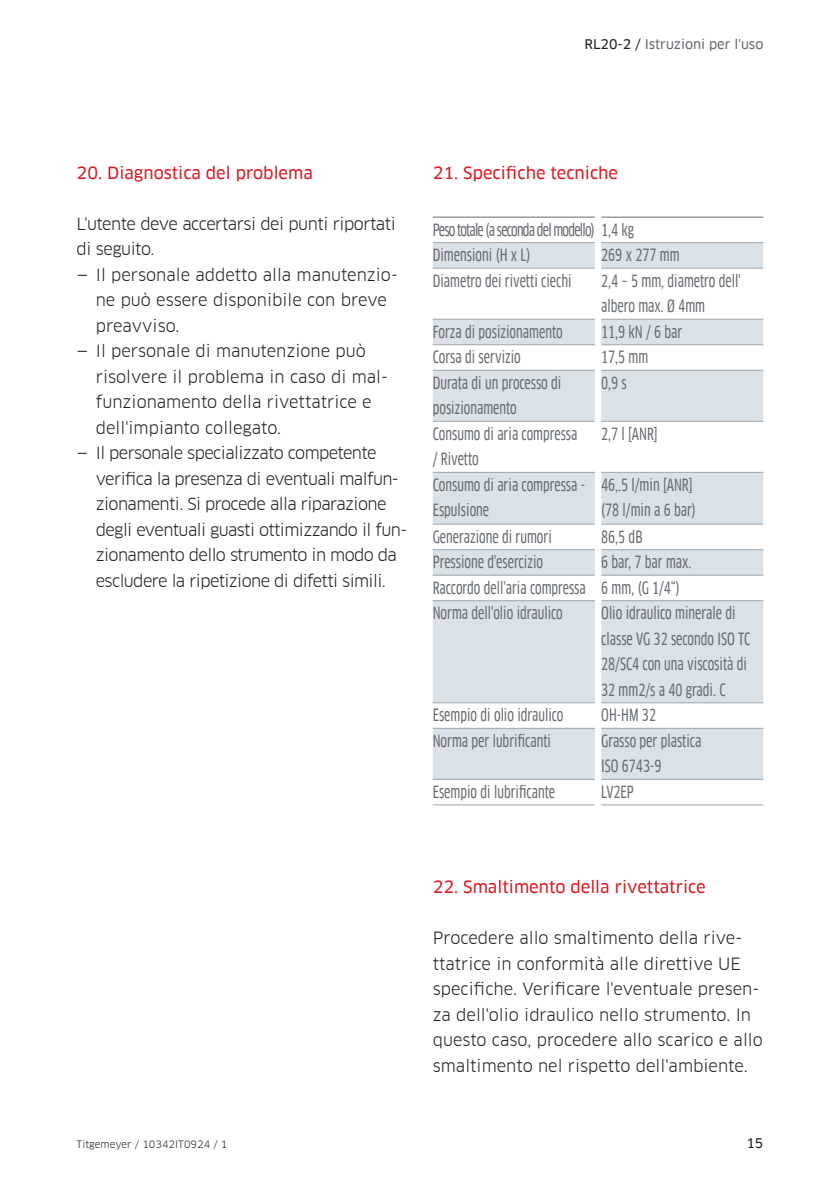
<style>
.page{position:relative;width:840px;height:1191px;background:#fff}
.page>*{position:absolute;margin:0;border:0;box-sizing:border-box;transform-origin:0 0}
.t1{font:16.4px/25.6px "Clan Offc Pro Cond News";color:#666b70}
.t2{font:16.4px/25.6px "Clan Offc Pro";letter-spacing:-.005em;color:#231f20}
.t3{font:16.4px/25.6px "Clan Offc Pro";letter-spacing:-.04em;color:#231f20}
.t4{font:16.4px "Clan Offc Pro News";color:#d81c23}
.t5{font:16.4px/25.6px "Clan Offc Pro Cond News";letter-spacing:-.045em;color:#666b70}
.t6{font:16.4px/25.6px "Clan Offc Pro";letter-spacing:-.03em;color:#231f20}
.t7{font:13px "Clan Offc Pro News";color:#666b70}
.t8{font:13px "Clan Offc Pro News";color:#231f20}
.t9{font:10px "Clan Offc Pro";color:#231f20}
.s1{color:#231f20}
</style>
<div class="page">
<svg style="left:432px;top:243px;width:331px;height:536px;fill:#dae2e7"></svg>
<hr style="left:432px;top:217px;width:162px;height:1px;background:#666b70">
<hr style="left:601px;top:217px;width:162px;height:1px;background:#666b70">
<hr style="left:432px;top:242px;width:162px;height:1px;background:#9da5ab">
<hr style="left:601px;top:242px;width:162px;height:1px;background:#9da5ab">
<hr style="left:432px;top:268px;width:162px;height:1px;background:#9da5ab">
<hr style="left:601px;top:268px;width:162px;height:1px;background:#9da5ab">
<hr style="left:432px;top:319px;width:162px;height:1px;background:#9da5ab">
<hr style="left:601px;top:319px;width:162px;height:1px;background:#9da5ab">
<hr style="left:432px;top:344px;width:162px;height:1px;background:#9da5ab">
<hr style="left:601px;top:344px;width:162px;height:1px;background:#9da5ab">
<hr style="left:432px;top:370px;width:162px;height:1px;background:#9da5ab">
<hr style="left:601px;top:370px;width:162px;height:1px;background:#9da5ab">
<hr style="left:432px;top:421px;width:162px;height:1px;background:#9da5ab">
<hr style="left:601px;top:421px;width:162px;height:1px;background:#9da5ab">
<hr style="left:432px;top:472px;width:162px;height:1px;background:#9da5ab">
<hr style="left:601px;top:472px;width:162px;height:1px;background:#9da5ab">
<hr style="left:432px;top:524px;width:162px;height:1px;background:#9da5ab">
<hr style="left:601px;top:524px;width:162px;height:1px;background:#9da5ab">
<hr style="left:432px;top:549px;width:162px;height:1px;background:#9da5ab">
<hr style="left:601px;top:549px;width:162px;height:1px;background:#9da5ab">
<hr style="left:432px;top:575px;width:162px;height:1px;background:#9da5ab">
<hr style="left:601px;top:575px;width:162px;height:1px;background:#9da5ab">
<hr style="left:432px;top:600px;width:162px;height:1px;background:#9da5ab">
<hr style="left:601px;top:600px;width:162px;height:1px;background:#9da5ab">
<hr style="left:432px;top:702px;width:162px;height:1px;background:#9da5ab">
<hr style="left:601px;top:702px;width:162px;height:1px;background:#9da5ab">
<hr style="left:432px;top:728px;width:162px;height:1px;background:#9da5ab">
<hr style="left:601px;top:728px;width:162px;height:1px;background:#9da5ab">
<hr style="left:432px;top:779px;width:162px;height:1px;background:#9da5ab">
<hr style="left:601px;top:779px;width:162px;height:1px;background:#9da5ab">
<hr style="left:432px;top:804px;width:162px;height:1px;background:#9da5ab">
<hr style="left:601px;top:804px;width:162px;height:1px;background:#9da5ab">
<div style="left:594px;top:243px;width:7px;height:25px;background:#fff"></div>
<div style="left:594px;top:268px;width:7px;height:51px;background:#fff"></div>
<div style="left:594px;top:319px;width:7px;height:26px;background:#fff"></div>
<div style="left:594px;top:345px;width:7px;height:25px;background:#fff"></div>
<div style="left:594px;top:370px;width:7px;height:51px;background:#fff"></div>
<div style="left:594px;top:421px;width:7px;height:51px;background:#fff"></div>
<div style="left:594px;top:472px;width:7px;height:52px;background:#fff"></div>
<div style="left:594px;top:524px;width:7px;height:25px;background:#fff"></div>
<div style="left:594px;top:549px;width:7px;height:26px;background:#fff"></div>
<div style="left:594px;top:575px;width:7px;height:25px;background:#fff"></div>
<div style="left:594px;top:600px;width:7px;height:103px;background:#fff"></div>
<div style="left:594px;top:703px;width:7px;height:25px;background:#fff"></div>
<div style="left:594px;top:728px;width:7px;height:51px;background:#fff"></div>
<p class="t7" style="left:584px;top:36px;width:180px"><span class="s1">RL20-2 /</span> Istruzioni per l'uso</p>
<p class="t4" style="left:77px;top:163px;width:238px">20. Diagnostica del problema</p>
<p class="t6" style="left:77px;top:211px;width:320px">L'utente deve accertarsi dei punti riportati di seguito.</p>
<p class="t2" style="left:96px;top:262px;width:303px;text-indent:-19px">— Il personale addetto alla manutenzio&shy;ne può essere disponibile con breve preavviso.</p>
<p class="t2" style="left:96px;top:338px;width:293px;text-indent:-19px">— Il personale di manutenzione può risolvere il problema in caso di mal&shy;funzionamento della rivettatrice e dell'impianto collegato.</p>
<p class="t3" style="left:96px;top:440px;width:313px;text-indent:-19px">— Il personale specializzato competente verifica la presenza di eventuali malfun&shy;zionamenti. Si procede alla riparazione degli eventuali guasti ottimizzando il fun&shy;zionamento dello strumento in modo da escludere la ripetizione di difetti simili.</p>
<p class="t4" style="left:432px;top:163px;width:187px">21. Specifiche tecniche</p>
<p class="t5" style="left:432px;top:217px;width:203px">Peso totale (a seconda del modello) 1,4 kg<br>Dimensioni (H x L)</p>
<p class="t1" style="left:601px;top:242px;width:80px">269 x 277 mm</p>
<p class="t1" style="left:432px;top:268px;width:140px">Diametro dei rivetti ciechi</p>
<p class="t1" style="left:601px;top:268px;width:141px">2,4 – 5 mm, diametro dell' albero max. Ø 4mm</p>
<p class="t1" style="left:432px;top:319px;width:131px">Forza di posizionamento</p>
<p class="t1" style="left:601px;top:319px;width:83px">11,9 kN / 6 bar</p>
<p class="t1" style="left:432px;top:344px;width:90px">Corsa di servizio</p>
<p class="t1" style="left:601px;top:344px;width:49px">17,5 mm</p>
<p class="t1" style="left:432px;top:370px;width:130px">Durata di un processo di posizionamento</p>
<p class="t1" style="left:601px;top:370px;width:27px">0,9 s</p>
<p class="t1" style="left:432px;top:421px;width:146px">Consumo di aria compressa / Rivetto</p>
<p class="t1" style="left:601px;top:421px;width:58px">2,7 l [ANR]</p>
<p class="t1" style="left:432px;top:472px;width:154px">Consumo di aria compressa -<br>Espulsione</p>
<p class="t1" style="left:601px;top:472px;width:96px">46,.5 l/min [ANR] (78 l/min a 6 bar)</p>
<p class="t1" style="left:432px;top:524px;width:120px">Generazione di rumori</p>
<p class="t1" style="left:601px;top:524px;width:43px">86,5 dB</p>
<p class="t1" style="left:432px;top:549px;width:112px">Pressione d'esercizio</p>
<p class="t1" style="left:432px;top:549px;width:260px;text-indent:168px">6 bar, 7 bar max.<br>Raccordo dell'aria compressa 6 mm, (G 1/4“)<br>Norma dell'olio idraulico</p>
<p class="t1" style="left:601px;top:600px;width:150px">Olio idraulico minerale di classe VG 32 secondo ISO TC<br>28/SC4 con una viscosità di<br>32 mm2/s a 40 gradi. C</p>
<p class="t1" style="left:432px;top:702px;width:132px">Esempio di olio idraulico</p>
<p class="t1" style="left:601px;top:702px;width:56px">OH-HM 32</p>
<p class="t1" style="left:432px;top:728px;width:120px">Norma per lubrificanti</p>
<p class="t1" style="left:601px;top:728px;width:101px">Grasso per plastica<br>ISO 6743-9</p>
<p class="t1" style="left:432px;top:779px;width:124px">Esempio di lubrificante</p>
<p class="t1" style="left:601px;top:779px;width:34px">LV2EP</p>
<p class="t9" style="left:77px;top:1138px;width:152px">Titgemeyer / 10342IT0924 / 1</p>
<p class="t4" style="left:432px;top:877px;width:274px">22. Smaltimento della rivettatrice</p>
<p class="t2" style="left:432px;top:925px;width:331px">Procedere allo smaltimento della rive&shy;ttatrice in conformità alle direttive UE specifiche. Verificare l'eventuale presen&shy;za dell'olio idraulico nello strumento. In questo caso, procedere allo scarico e allo smaltimento nel rispetto dell'ambiente.</p>
<p class="t8" style="left:746px;top:1136px;width:19px">15</p>
</div>
